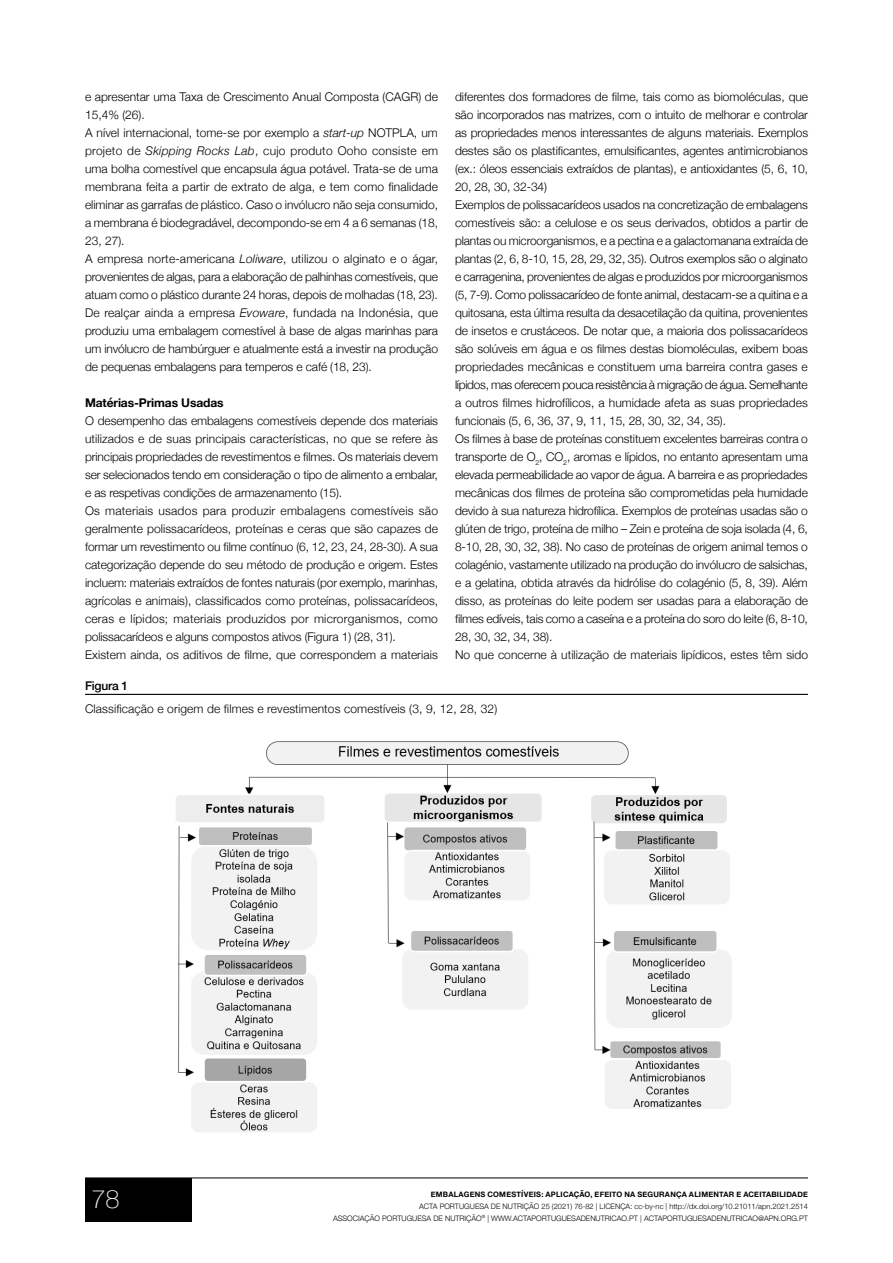
<style>
.page{position:relative;width:893px;height:1263px;background:#fff}
.page>*{position:absolute;margin:0;border:0;box-sizing:border-box;transform-origin:0 0}
.t1{font:100 25.35px "Helvetica Neue";color:#fff}
.t2{font:300 12px/18px "Helvetica Neue";letter-spacing:-.01em;color:#000}
.t3{font:300 12px "Helvetica Neue";letter-spacing:.01em;color:#000}
.t4{font:700 12px "Helvetica Neue";letter-spacing:-.01em;color:#000}
.t5{font:500 12px "Helvetica Neue";letter-spacing:-.02em;color:#000}
.t6{font:300 7.5px/12px "Helvetica Neue";color:#000;text-align:right}
.t7{font:700 7.5px "Helvetica Neue";letter-spacing:.03em;color:#000}
.s1{font-style:italic}
</style>
<div class="page">
<hr style="left:85px;top:1177px;width:723px;height:1px;background:#000">
<div style="left:85px;top:1178px;width:106px;height:44px;background:#000"></div>
<img style="left:176px;top:741px;width:556px;height:391px">
<hr style="left:85px;top:694px;width:723px;height:1px;background:#000">
<p class="t2" style="left:85px;top:87px;width:355px">e apresentar uma Taxa de Crescimento Anual Composta (CAGR) de 15,4% (26).<br>A nível internacional, tome-se por exemplo a <span class="s1">start-up</span> NOTPLA, um projeto de <span class="s1">Skipping Rocks Lab</span>, cujo produto Ooho consiste em uma bolha comestível que encapsula água potável. Trata-se de uma membrana feita a partir de extrato de alga, e tem como finalidade eliminar as garrafas de plástico. Caso o invólucro não seja consumido, a membrana é biodegradável, decompondo-se em 4 a 6 semanas (18, 23, 27).<br>A empresa norte-americana <span class="s1">Loliware</span>, utilizou o alginato e o ágar, provenientes de algas, para a elaboração de palhinhas comestíveis, que atuam como o plástico durante 24 horas, depois de molhadas (18, 23).<br>De realçar ainda a empresa <span class="s1">Evoware</span>, fundada na Indonésia, que produziu uma embalagem comestível à base de algas marinhas para um invólucro de hambúrguer e atualmente está a investir na produção de pequenas embalagens para temperos e café (18, 23).</p>
<p class="t4" style="left:85px;top:393px;width:140px">Matérias-Primas Usadas</p>
<p class="t2" style="left:85px;top:411px;width:355px">O desempenho das embalagens comestíveis depende dos materiais utilizados e de suas principais características, no que se refere às principais propriedades de revestimentos e filmes. Os materiais devem ser selecionados tendo em consideração o tipo de alimento a embalar, e as respetivas condições de armazenamento (15).<br>Os materiais usados para produzir embalagens comestíveis são geralmente polissacarídeos, proteínas e ceras que são capazes de formar um revestimento ou filme contínuo (6, 12, 23, 24, 28-30). A sua categorização depende do seu método de produção e origem. Estes incluem: materiais extraídos de fontes naturais (por exemplo, marinhas, agrícolas e animais), classificados como proteínas, polissacarídeos, ceras e lípidos; materiais produzidos por microrganismos, como polissacarídeos e alguns compostos ativos (Figura 1) (28, 31).<br>Existem ainda, os aditivos de filme, que correspondem a materiais</p>
<p class="t5" style="left:85px;top:676px;width:45px">Figura 1</p>
<p class="t2" style="left:455px;top:87px;width:355px">diferentes dos formadores de filme, tais como as biomoléculas, que são incorporados nas matrizes, com o intuito de melhorar e controlar as propriedades menos interessantes de alguns materiais. Exemplos destes são os plastificantes, emulsificantes, agentes antimicrobianos (ex.: óleos essenciais extraídos de plantas), e antioxidantes (5, 6, 10, 20, 28, 30, 32-34)<br>Exemplos de polissacarídeos usados na concretização de embalagens comestíveis são: a celulose e os seus derivados, obtidos a partir de plantas ou microorganismos, e a pectina e a galactomanana extraída de plantas (2, 6, 8-10, 15, 28, 29, 32, 35). Outros exemplos são o alginato e carragenina, provenientes de algas e produzidos por microorganismos (5, 7-9). Como polissacarídeo de fonte animal, destacam-se a quitina e a quitosana, esta última resulta da desacetilação da quitina, provenientes de insetos e crustáceos. De notar que, a maioria dos polissacarídeos são solúveis em água e os filmes destas biomoléculas, exibem boas propriedades mecânicas e constituem uma barreira contra gases e lípidos, mas oferecem pouca resistência à migração de água. Semelhante a outros filmes hidrofílicos, a humidade afeta as suas propriedades funcionais (5, 6, 36, 37, 9, 11, 15, 28, 30, 32, 34, 35).<br>Os filmes à base de proteínas constituem excelentes barreiras contra o transporte de O<sub>2</sub>, CO<sub>2</sub>, aromas e lípidos, no entanto apresentam uma elevada permeabilidade ao vapor de água. A barreira e as propriedades mecânicas dos filmes de proteína são comprometidas pela humidade devido à sua natureza hidrofílica. Exemplos de proteínas usadas são o glúten de trigo, proteína de milho – Zein e proteína de soja isolada (4, 6, 8-10, 28, 30, 32, 38). No caso de proteínas de origem animal temos o colagénio, vastamente utilizado na produção do invólucro de salsichas, e a gelatina, obtida através da hidrólise do colagénio (5, 8, 39). Além disso, as proteínas do leite podem ser usadas para a elaboração de filmes edíveis, tais como a caseína e a proteína do soro do leite (6, 8-10, 28, 30, 32, 34, 38).<br>No que concerne à utilização de materiais lipídicos, estes têm sido</p>
<p class="t3" style="left:85px;top:699px;width:414px">Classificação e origem de filmes e revestimentos comestíveis (3, 9, 12, 28, 32)</p>
<h1 class="t1" style="left:90px;top:1178px;width:31px">7878</h1>
<p class="t7" style="left:431px;top:1188px;width:379px">EMBALAGENS COMESTÍVEIS: APLICAÇÃO, EFEITO NA SEGURANÇA ALIMENTAR E ACEITABILIDADE</p>
<p class="t6" style="left:333px;top:1199px;width:476px">ACTA PORTUGUESA DE NUTRIÇÃO 25 (2021) 76-82 | LICENÇA: cc-by-nc | http://dx.doi.org/10.21011/apn.2021.2514<br>ASSOCIAÇÃO PORTUGUESA DE NUTRIÇÃO<sup>®</sup> | WWW.ACTAPORTUGUESADENUTRICAO.PT | ACTAPORTUGUESADENUTRICAO@APN.ORG.PT</p>
</div>
